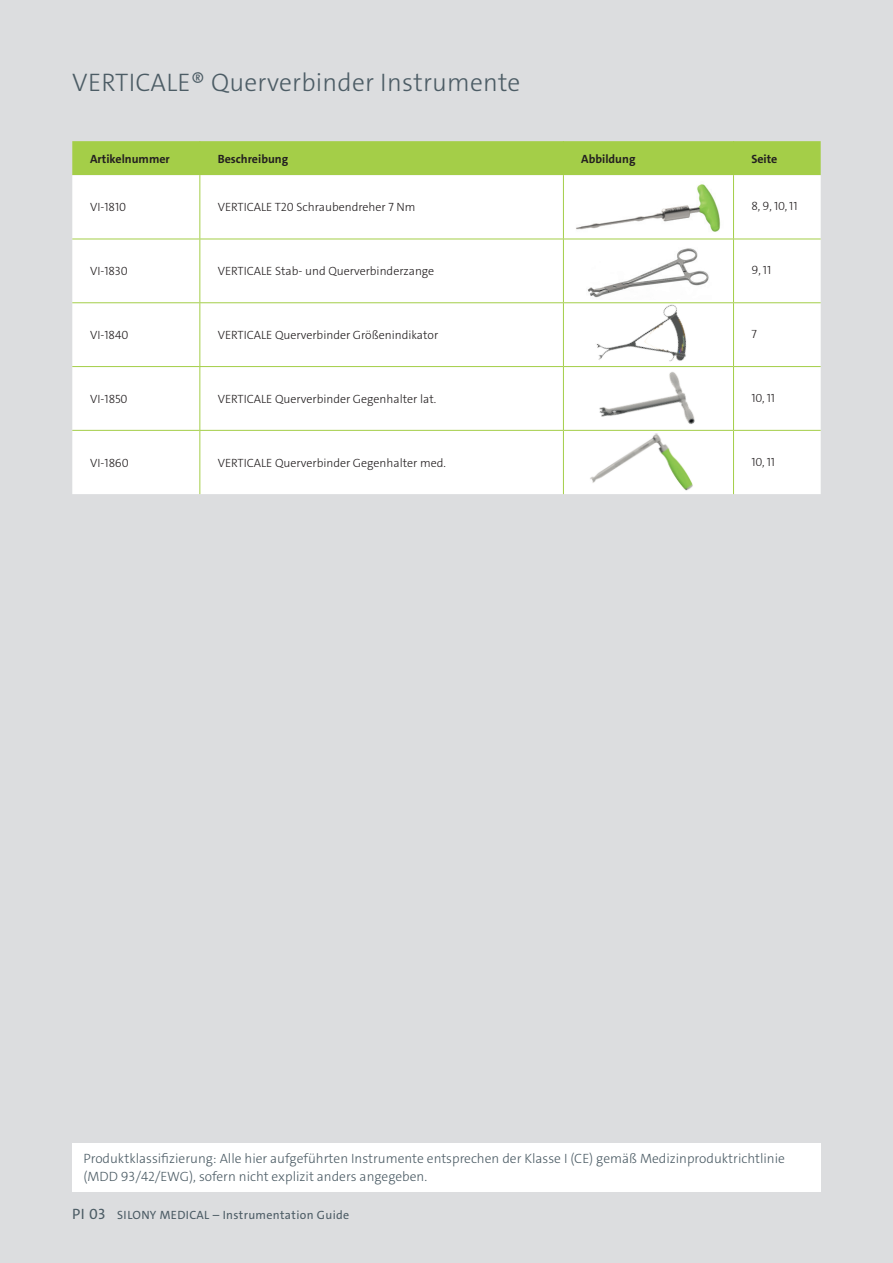
<style>
.page{position:relative;width:893px;height:1263px;background:#dcdddf}
.page>*{position:absolute;margin:0;border:0;box-sizing:border-box;transform-origin:0 0}
.t1{font:300 25.5px "The Sans C4 s";letter-spacing:.01em;color:#4c5c65}
.t2{font:300 13.5px/18px "The Sans C4 s";color:#4c5c65}
.t3{font:300 12px "The Sans C4 s";color:#231f20}
.t4{font:700 12px "The Sans C4 s";color:#231f20}
.t5{font:12px "The Sans C4 s";letter-spacing:.03em;color:#4c5c65}
.t6{font:300 12px "The Sans Caps";color:#231f20}
.s1{font-size:15px}
</style>
<div class="page">
<div style="left:72px;top:141px;width:749px;height:34px;background:#a4ce48"></div>
<div style="left:72px;top:175px;width:749px;height:319px;background:#fff"></div>
<div style="left:564px;top:175px;width:169px;height:319px;background:#fff"></div>
<hr style="left:72px;top:239px;width:128px;height:1px;background:#a4ce48">
<hr style="left:200px;top:239px;width:363px;height:1px;background:#a4ce48">
<hr style="left:563px;top:239px;width:170px;height:1px;background:#a4ce48">
<hr style="left:72px;top:302px;width:128px;height:1px;background:#a4ce48">
<hr style="left:200px;top:302px;width:363px;height:1px;background:#a4ce48">
<hr style="left:563px;top:302px;width:170px;height:1px;background:#a4ce48">
<hr style="left:72px;top:366px;width:128px;height:1px;background:#a4ce48">
<hr style="left:200px;top:366px;width:363px;height:1px;background:#a4ce48">
<hr style="left:563px;top:366px;width:170px;height:1px;background:#a4ce48">
<hr style="left:72px;top:430px;width:128px;height:1px;background:#a4ce48">
<hr style="left:200px;top:430px;width:363px;height:1px;background:#a4ce48">
<hr style="left:563px;top:430px;width:170px;height:1px;background:#a4ce48">
<hr style="left:199px;top:141px;width:1px;height:34px;background:#a4ce48">
<hr style="left:563px;top:141px;width:1px;height:34px;background:#a4ce48">
<hr style="left:733px;top:141px;width:1px;height:34px;background:#a4ce48">
<hr style="left:199px;top:175px;width:1px;height:64px;background:#a4ce48">
<hr style="left:563px;top:175px;width:1px;height:64px;background:#a4ce48">
<hr style="left:733px;top:175px;width:1px;height:64px;background:#a4ce48">
<hr style="left:199px;top:239px;width:1px;height:63px;background:#a4ce48">
<hr style="left:563px;top:239px;width:1px;height:63px;background:#a4ce48">
<hr style="left:733px;top:239px;width:1px;height:63px;background:#a4ce48">
<hr style="left:199px;top:303px;width:1px;height:63px;background:#a4ce48">
<hr style="left:563px;top:303px;width:1px;height:63px;background:#a4ce48">
<hr style="left:733px;top:303px;width:1px;height:63px;background:#a4ce48">
<hr style="left:199px;top:367px;width:1px;height:63px;background:#a4ce48">
<hr style="left:563px;top:367px;width:1px;height:63px;background:#a4ce48">
<hr style="left:733px;top:367px;width:1px;height:63px;background:#a4ce48">
<hr style="left:199px;top:431px;width:1px;height:63px;background:#a4ce48">
<hr style="left:563px;top:431px;width:1px;height:63px;background:#a4ce48">
<hr style="left:733px;top:431px;width:1px;height:63px;background:#a4ce48">
<hr style="left:733px;top:239px;width:88px;height:1px;background:#a4ce48">
<hr style="left:733px;top:302px;width:88px;height:1px;background:#a4ce48">
<hr style="left:733px;top:366px;width:88px;height:1px;background:#a4ce48">
<hr style="left:733px;top:430px;width:88px;height:1px;background:#a4ce48">
<img style="left:572px;top:182px;width:153px;height:54px">
<img style="left:586px;top:243px;width:125px;height:57px">
<img style="left:589px;top:281px;width:120px;height:121px">
<img style="left:593px;top:347px;width:123px;height:122px">
<img style="left:587px;top:432px;width:109px;height:61px">
<div style="left:72px;top:1144px;width:749px;height:48px;background:#fff"></div>
<h1 class="t1" style="left:72px;top:66px;width:450px">VERTICALE® Querverbinder Instrumente</h1>
<p class="t4" style="left:90px;top:151px;width:81px">Artikelnummer</p>
<p class="t4" style="left:218px;top:151px;width:72px">Beschreibung</p>
<p class="t4" style="left:581px;top:151px;width:56px">Abbildung</p>
<p class="t4" style="left:751px;top:151px;width:28px">Seite</p>
<p class="t3" style="left:90px;top:200px;width:38px">VI-1810</p>
<p class="t3" style="left:218px;top:200px;width:199px">VERTICALE T20 Schraubendreher 7 Nm</p>
<p class="t6" style="left:751px;top:196px;width:48px">8, 9, 10, 11</p>
<p class="t3" style="left:90px;top:264px;width:39px">VI-1830</p>
<p class="t3" style="left:218px;top:264px;width:218px">VERTICALE Stab- und Querverbinderzange</p>
<p class="t6" style="left:751px;top:260px;width:21px">9, 11</p>
<p class="t3" style="left:90px;top:327px;width:40px">VI-1840</p>
<p class="t3" style="left:218px;top:327px;width:222px">VERTICALE Querverbinder Größenindikator</p>
<p class="t6" style="left:751px;top:324px;width:7px">7</p>
<p class="t3" style="left:90px;top:391px;width:39px">VI-1850</p>
<p class="t3" style="left:218px;top:391px;width:219px">VERTICALE Querverbinder Gegenhalter lat.</p>
<p class="t6" style="left:751px;top:388px;width:25px">10, 11</p>
<p class="t3" style="left:90px;top:455px;width:40px">VI-1860</p>
<p class="t3" style="left:218px;top:455px;width:228px">VERTICALE Querverbinder Gegenhalter med.</p>
<p class="t6" style="left:751px;top:452px;width:25px">10, 11</p>
<p class="t2" style="left:83px;top:1149px;width:703px">Produktklassifizierung: Alle hier aufgeführten Instrumente entsprechen der Klasse I (CE) gemäß Medizinproduktrichtlinie (MDD 93/42/EWG), sofern nicht explizit anders angegeben.</p>
<p class="t5" style="left:72px;top:1207px;width:279px"><span class="s1">PI 03</span> SILONY MEDICAL – Instrumentation Guide</p>
</div>
